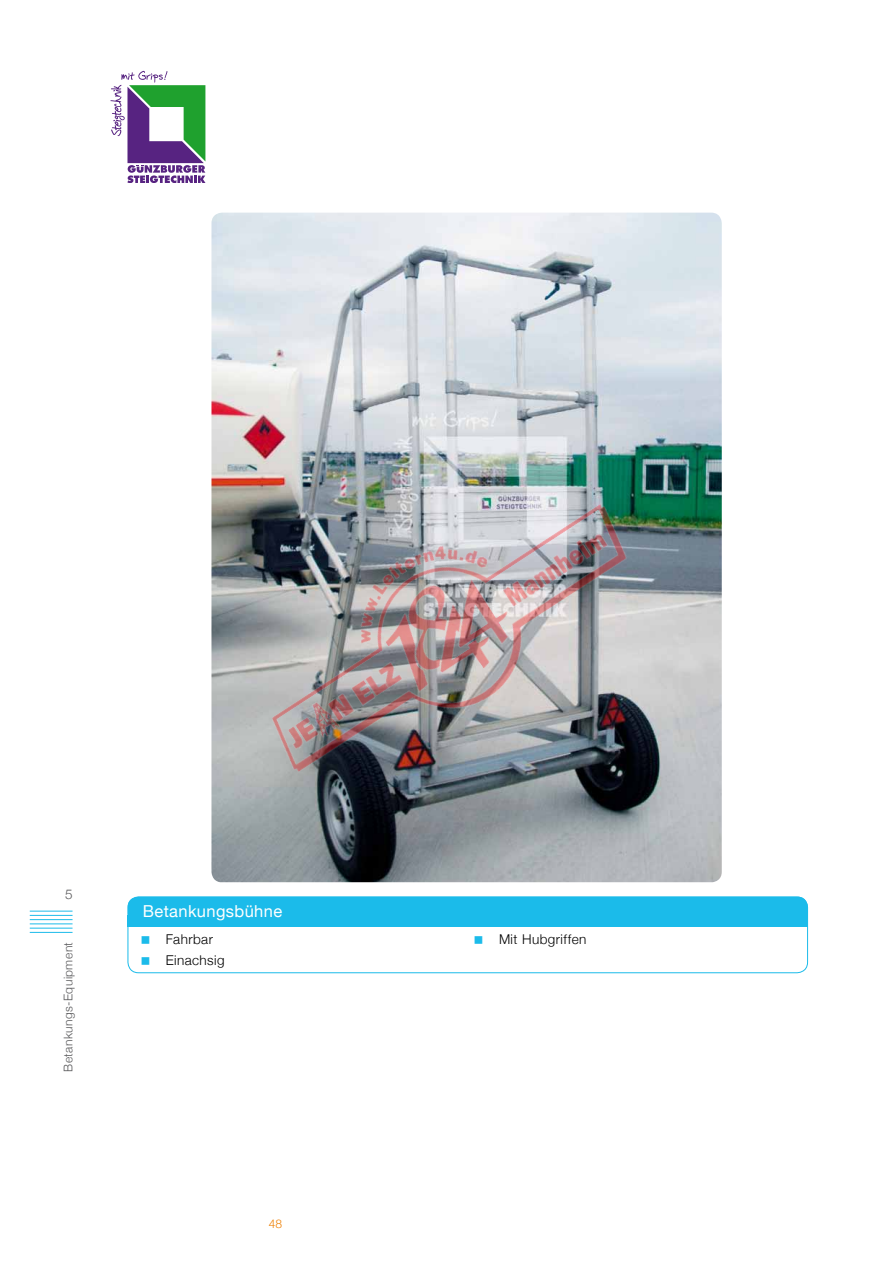
<style>
.page{position:relative;width:893px;height:1263px;background:#fff}
.page>*{position:absolute;margin:0;border:0;box-sizing:border-box;transform-origin:0 0}
.t1{font:16.5px "Helvetica Neue";color:#fff}
.t2{font:300 13.5px/20.7px "Helvetica Neue";letter-spacing:.03em;color:#000}
.t3{font:300 13.5px "Helvetica Neue";color:#58585a}
.t4{font:300 12px "Helvetica Neue";letter-spacing:.035em;color:#58585a}
.t5{font:300 12px "Helvetica Neue";color:#ee7f00}
</style>
<div class="page">
<div style="left:128px;top:896px;width:680px;height:77px;border:1px solid #1bbbea;border-radius:11px"></div>
<div style="left:128px;top:897px;width:680px;height:27px;background:#1bbbea;border-radius:11px"></div>
<div style="left:128px;top:915px;width:680px;height:11px;background:#1bbbea"></div>
<img style="left:211px;top:213px;width:511px;height:669px">
<svg style="left:110px;top:71px;width:95px;height:112px"></svg>
<hr style="left:30px;top:911px;width:43px;height:1px;background:#1bbbea">
<hr style="left:30px;top:915px;width:43px;height:1px;background:#1bbbea">
<hr style="left:30px;top:919px;width:43px;height:1px;background:#1bbbea">
<hr style="left:30px;top:923px;width:43px;height:1px;background:#1bbbea">
<hr style="left:30px;top:928px;width:43px;height:1px;background:#1bbbea">
<hr style="left:30px;top:932px;width:43px;height:1px;background:#1bbbea">
<img style="left:223px;top:444px;width:447px;height:375px">
<p class="t3" style="left:65px;top:886px;width:9px">5</p>
<p class="t4" style="left:61px;top:1072px;width:131px;rotate:-90deg">Betankungs-Equipment</p>
<p class="t1" style="left:143px;top:901px;width:141px">Betankungsbühne</p>
<p class="t2" style="left:166px;top:928px;width:60px">Fahrbar<br>Einachsig</p>
<p class="t2" style="left:499px;top:928px;width:89px">Mit Hubgriffen</p>
<p class="t5" style="left:269px;top:1216px;width:15px">48</p>
</div>
